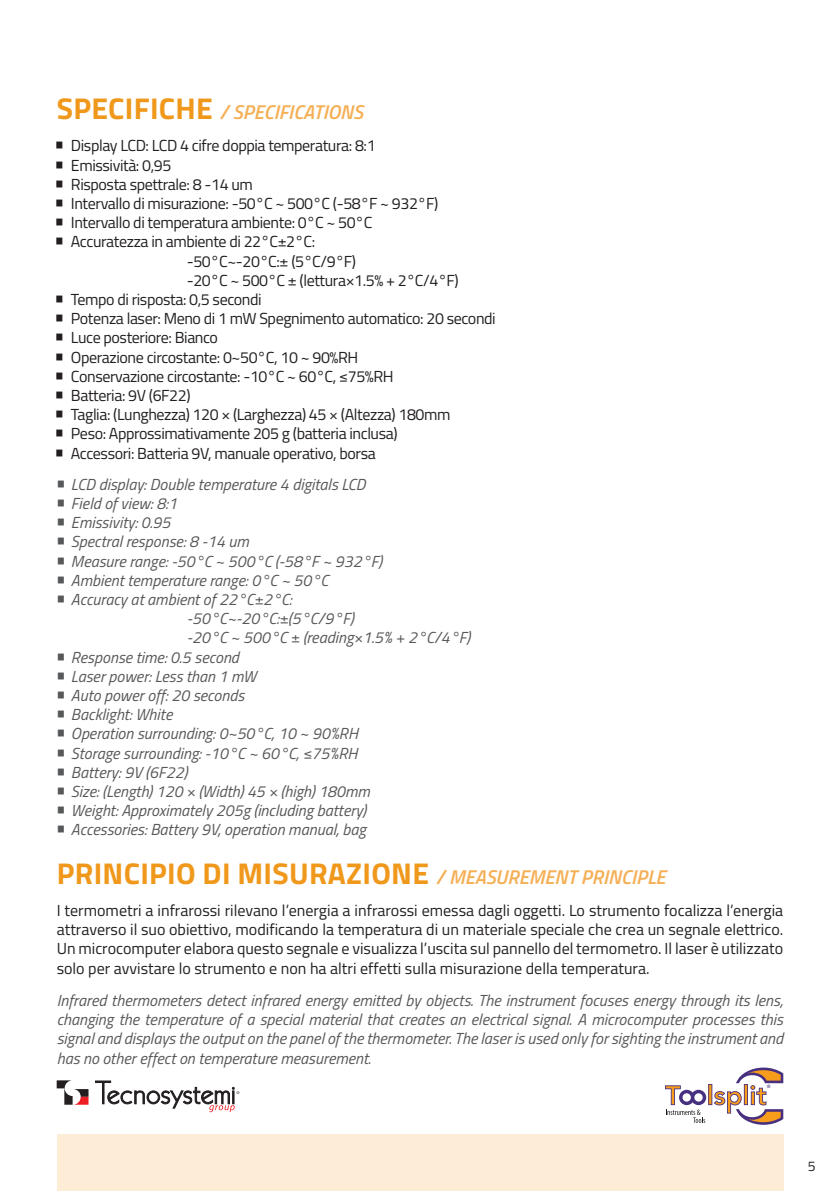
<style>
.page{position:relative;width:840px;height:1191px;background:#fff}
.page>*{position:absolute;margin:0;border:0;box-sizing:border-box;transform-origin:0 0}
.t1{font:700 30px "Titillium Web";letter-spacing:.01em;color:#f0981b}
.t2{font:italic 600 20px "Titillium Web";color:#f5af55}
.t3{font:16px/19.2px "Titillium Web";letter-spacing:-.025em;color:#231f20}
.t4{font:italic 16px/19.2px "Titillium Web";color:#57585a}
.t5{font:14px "Titillium Web";color:#231f20}
.s1{font-weight:700;font-style:normal;font-size:30px;color:#f0981b}
.s2{font-size:24px}
.s3{font-weight:600;font-style:italic;font-size:20px;color:#f5af55}
</style>
<div class="page">
<svg style="left:57px;top:1080px;width:31px;height:24px"></svg>
<svg style="left:95px;top:1080px;width:144px;height:32px"></svg>
<svg style="left:708px;top:1084px;width:4px;height:21px"></svg>
<svg style="left:714px;top:1067px;width:68px;height:57px"></svg>
<svg style="left:665px;top:1085px;width:40px;height:38px"></svg>
<div style="left:57px;top:1134px;width:725px;height:57px;background:#fdedd7"></div>
<p class="t2" style="left:57px;top:97px;width:307px"><span class="s1">SPECIFICHE</span> / SPECIFICATIONS</p>
<p class="t3" style="left:54px;top:135px;width:323px"><span class="s2">•</span> Display LCD: LCD 4 cifre doppia temperatura: 8:1</p>
<p class="t3" style="left:54px;top:155px;width:119px"><span class="s2">•</span> Emissività: 0,95</p>
<p class="t3" style="left:54px;top:174px;width:200px"><span class="s2">•</span> Risposta spettrale: 8 -14 um</p>
<p class="t3" style="left:54px;top:193px;width:386px"><span class="s2">•</span> Intervallo di misurazione: -50°C ~ 500°C (-58°F ~ 932°F)</p>
<p class="t3" style="left:54px;top:212px;width:320px"><span class="s2">•</span> Intervallo di temperatura ambiente: 0°C ~ 50°C</p>
<p class="t3" style="left:187px;top:231px;width:273px;text-indent:-133px"><span class="s2">•</span> Accuratezza in ambiente di 22°C±2°C:<br>-50°C~-20°C:± (5°C/9°F)<br>-20°C ~ 500°C ± (lettura×1.5% + 2°C/4°F)</p>
<p class="t3" style="left:54px;top:289px;width:209px"><span class="s2">•</span> Tempo di risposta: 0,5 secondi</p>
<p class="t3" style="left:54px;top:308px;width:443px"><span class="s2">•</span> Potenza laser: Meno di 1 mW Spegnimento automatico: 20 secondi</p>
<p class="t3" style="left:54px;top:327px;width:166px"><span class="s2">•</span> Luce posteriore: Bianco</p>
<p class="t3" style="left:54px;top:347px;width:306px"><span class="s2">•</span> Operazione circostante: 0~50°C, 10 ~ 90%RH</p>
<p class="t3" style="left:54px;top:366px;width:341px"><span class="s2">•</span> Conservazione circostante: -10°C ~ 60°C, ≤75%RH</p>
<p class="t3" style="left:54px;top:385px;width:138px"><span class="s2">•</span> Batteria: 9V (6F22)</p>
<p class="t3" style="left:54px;top:404px;width:398px"><span class="s2">•</span> Taglia: (Lunghezza) 120 × (Larghezza) 45 × (Altezza) 180mm</p>
<p class="t3" style="left:54px;top:423px;width:345px"><span class="s2">•</span> Peso: Approssimativamente 205 g (batteria inclusa)</p>
<p class="t3" style="left:54px;top:443px;width:323px"><span class="s2">•</span> Accessori: Batteria 9V, manuale operativo, borsa</p>
<p class="t4" style="left:54px;top:474px;width:313px"><span class="s2">•</span> LCD display: Double temperature 4 digitals LCD</p>
<p class="t4" style="left:54px;top:493px;width:125px"><span class="s2">•</span> Field of view: 8:1</p>
<p class="t4" style="left:54px;top:512px;width:118px"><span class="s2">•</span> Emissivity: 0.95</p>
<p class="t4" style="left:54px;top:531px;width:196px"><span class="s2">•</span> Spectral response: 8 -14 um</p>
<p class="t4" style="left:54px;top:550px;width:329px"><span class="s2">•</span> Measure range: -50°C ~ 500°C (-58°F ~ 932°F)</p>
<p class="t4" style="left:54px;top:570px;width:276px"><span class="s2">•</span> Ambient temperature range: 0°C ~ 50°C</p>
<p class="t4" style="left:187px;top:589px;width:285px;text-indent:-133px"><span class="s2">•</span> Accuracy at ambient of 22°C±2°C:<br>-50°C~-20°C:±(5°C/9°F)<br>-20°C ~ 500°C ± (reading×1.5% + 2°C/4°F)</p>
<p class="t4" style="left:54px;top:646px;width:186px"><span class="s2">•</span> Response time: 0.5 second</p>
<p class="t4" style="left:54px;top:666px;width:204px"><span class="s2">•</span> Laser power: Less than 1 mW</p>
<p class="t4" style="left:54px;top:685px;width:192px"><span class="s2">•</span> Auto power off: 20 seconds</p>
<p class="t4" style="left:54px;top:704px;width:120px"><span class="s2">•</span> Backlight: White</p>
<p class="t4" style="left:54px;top:723px;width:305px"><span class="s2">•</span> Operation surrounding: 0~50°C, 10 ~ 90%RH</p>
<p class="t4" style="left:54px;top:742px;width:305px"><span class="s2">•</span> Storage surrounding: -10°C ~ 60°C, ≤75%RH</p>
<p class="t4" style="left:54px;top:762px;width:135px"><span class="s2">•</span> Battery: 9V (6F22)</p>
<p class="t4" style="left:54px;top:781px;width:317px"><span class="s2">•</span> Size: (Length) 120 × (Width) 45 × (high) 180mm</p>
<p class="t4" style="left:54px;top:800px;width:313px"><span class="s2">•</span> Weight: Approximately 205g (including battery)</p>
<p class="t4" style="left:54px;top:819px;width:313px"><span class="s2">•</span> Accessories: Battery 9V, operation manual, bag</p>
<h1 class="t1" style="left:57px;top:850px;width:610px">PRINCIPIO DI MISURAZIONE <span class="s3">/ MEASUREMENT PRINCIPLE</span></h1>
<p class="t3" style="left:57px;top:900px;width:727px;text-align:justify">I termometri a infrarossi rilevano l’energia a infrarossi emessa dagli oggetti. Lo strumento focalizza l’energia attraverso il suo obiettivo, modificando la temperatura di un materiale speciale che crea un segnale elettrico.<br>Un microcomputer elabora questo segnale e visualizza l’uscita sul pannello del termometro. Il laser è utilizzato solo per avvistare lo strumento e non ha altri effetti sulla misurazione della temperatura.</p>
<p class="t4" style="left:57px;top:990px;width:727px;text-align:justify">Infrared thermometers detect infrared energy emitted by objects. The instrument focuses energy through its lens, changing the temperature of a special material that creates an electrical signal. A microcomputer processes this signal and displays the output on the panel of the thermometer. The laser is used only for sighting the instrument and has no other effect on temperature measurement.</p>
<p class="t5" style="left:807px;top:1156px;width:9px">5</p>
</div>
